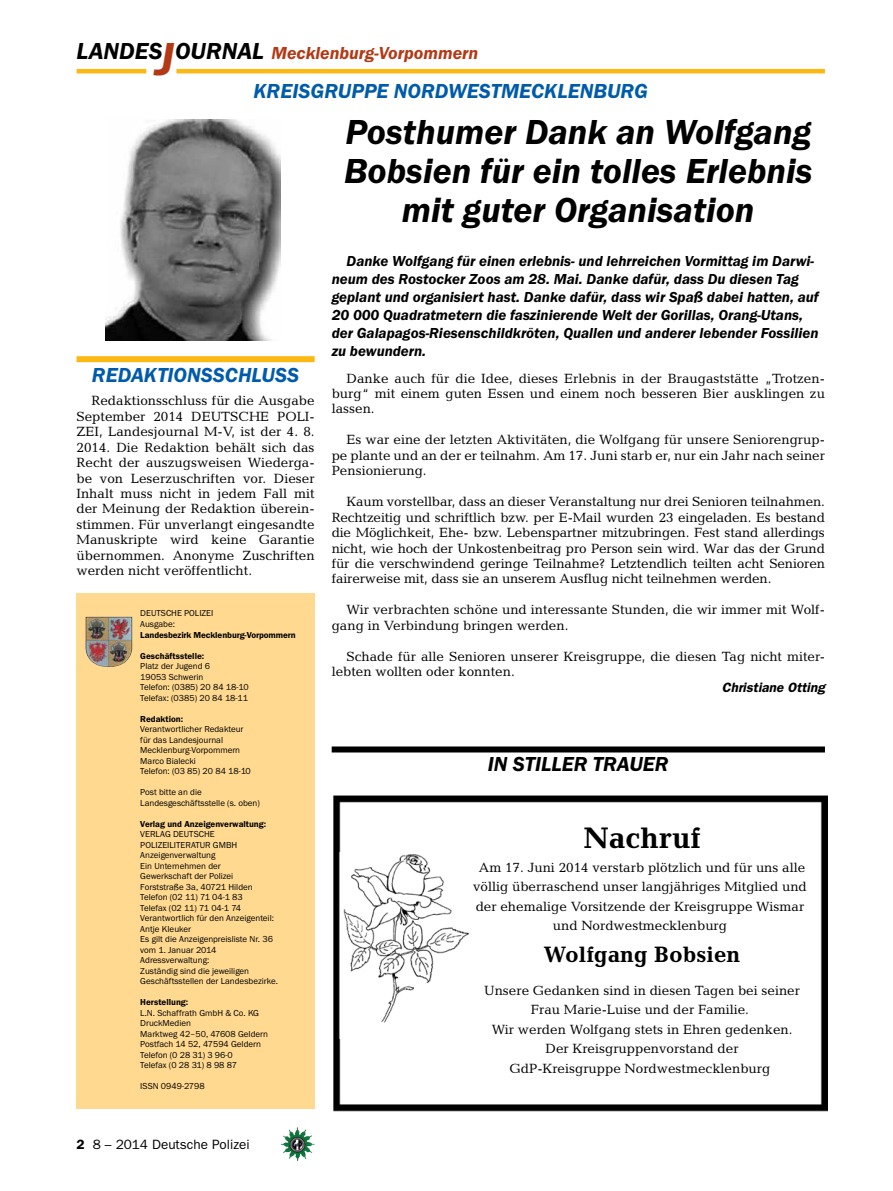
<style>
.page{position:relative;width:893px;height:1191px;background:#fff}
.page>*{position:absolute;margin:0;border:0;box-sizing:border-box;transform-origin:0 0}
.t1{font:italic 600 36px/39px "Franklin Gothic Itc T";color:#000;text-align:center}
.t2{font:700 30px "Candida";color:#000}
.t3{font:700 22.5px "Candida";color:#000}
.t4{font:italic 600 21px "Franklin Gothic Itc T";color:#005baa}
.t5{font:italic 600 21px "Franklin Gothic Itc T";color:#000}
.t6{font:italic 600 18px "Franklin Gothic Itc T";color:#b33916}
.t7{font:italic 600 15px/18px "Franklin Gothic Itc T";color:#000}
.t8{font:13.5px/15.5px "Candida";color:#000;text-align:justify}
.t9{font:13.5px "Franklin Gothic";color:#000}
.t10{font:italic 600 13.5px "Franklin Gothic";color:#000}
.t11{font:9px/10.5px "Franklin Gothic Itc T";color:#000}
.t12{font:600 9px "Franklin Gothic Itc T";color:#000}
.s1{font-size:24px;color:#000}
.s2{font-size:48px}
.s3{font-weight:600}
</style>
<div class="page">
<hr style="left:77px;top:69px;width:69px;height:4px;background:#fdb913">
<hr style="left:176px;top:69px;width:649px;height:4px;background:#fdb913">
<img style="left:281px;top:1128px;width:16px;height:24px">
<div style="left:77px;top:593px;width:238px;height:516px;background:#ffd990"></div>
<img style="left:85px;top:617px;width:48px;height:50px">
<div style="left:77px;top:356px;width:238px;height:6px;background:#fdb913"></div>
<img style="left:106px;top:120px;width:175px;height:220px">
<div style="left:332px;top:746px;width:493px;height:6px;background:#000"></div>
<img style="left:333px;top:795px;width:494px;height:317px">
<div style="left:471px;top:805px;width:338px;height:41px;background:#fff"></div>
<div style="left:471px;top:827px;width:338px;height:271px;background:#fff"></div>
<h3 class="t6" style="left:77px;top:42px;width:403px"><span class="s1">LANDES</span><span class="s2">J</span><span class="s1">OURNAL</span> Mecklenburg-Vorpommern</h3>
<h3 class="t4" style="left:254px;top:79px;width:396px">KREISGRUPPE NORDWESTMECKLENBURG</h3>
<h3 class="t4" style="left:92px;top:363px;width:15px">redak</h3>
<h3 class="t4" style="left:157px;top:363px;width:23px">tionssc</h3>
<h3 class="t4" style="left:238px;top:363px;width:27px">hluss</h3>
<p class="t8" style="left:77px;top:393px;width:240px;text-indent:15px">Redaktionsschluss für die Ausgabe September 2014 DEUTSCHE POLI-ZEI, Landesjournal M-V, ist der 4. 8.<br>2014. Die Redaktion behält sich das Recht der auszugsweisen Wiederga&shy;be von Leserzuschriften vor. Dieser Inhalt muss nicht in jedem Fall mit der Meinung der Redaktion überein&shy;stimmen. Für unverlangt eingesandte Manuskripte wird keine Garantie übernommen. Anonyme Zuschriften werden nicht veröffentlicht.</p>
<p class="t11" style="left:140px;top:608px;width:75px">DEUTSCHE POLIZEI<br>Ausgabe:</p>
<p class="t12" style="left:140px;top:629px;width:157px">Landesbezirk Mecklenburg-Vorpommern</p>
<p class="t12" style="left:140px;top:650px;width:65px">Geschäftsstelle:</p>
<p class="t11" style="left:140px;top:660px;width:110px">Platz der Jugend 6<br>19053 Schwerin<br>Telefon: (0385) 20 84 18-10<br>Telefax: (0385) 20 84 18-11</p>
<p class="t12" style="left:140px;top:713px;width:44px">Redaktion:</p>
<p class="t11" style="left:140px;top:723px;width:112px">Verantwortlicher Redakteur für das Landesjournal<br>Mecklenburg-Vorpommern<br>Marco Bialecki<br>Telefon: (03 85) 20 84 18-10</p>
<p class="t11" style="left:140px;top:786px;width:121px">Post bitte an die<br>Landesgeschäftsstelle (s. oben)</p>
<p class="t12" style="left:140px;top:818px;width:127px">Verlag und Anzeigenverwaltung:</p>
<p class="t11" style="left:140px;top:828px;width:139px">VERLAG DEUTSCHE<br>POLIZEILITERATUR GMBH<br>Anzeigenverwaltung<br>Ein Unternehmen der<br>Gewerkschaft der Polizei<br>Forststraße 3a, 40721 Hilden<br>Telefon (02 11) 71 04-1 83<br>Telefax (02 11) 71 04-1 74<br>Verantwortlich für den Anzeigenteil:<br>Antje Kleuker<br>Es gilt die Anzeigenpreisliste Nr. 36 vom 1. Januar 2014<br>Adressverwaltung:<br>Zuständig sind die jeweiligen<br>Geschäftsstellen der Landesbezirke.</p>
<p class="t12" style="left:140px;top:997px;width:50px">Herstellung:</p>
<p class="t11" style="left:140px;top:1007px;width:129px">L.N. Schaffrath GmbH &amp; Co. KG<br>DruckMedien<br>Marktweg 42–50, 47608 Geldern<br>Postfach 14 52, 47594 Geldern<br>Telefon (0 28 31) 3 96-0<br>Telefax (0 28 31) 8 98 87</p>
<p class="t11" style="left:140px;top:1080px;width:66px">ISSN 0949-2798</p>
<h1 class="t1" style="left:344px;top:112px;width:470px">Posthumer Dank an Wolfgang<br>Bobsien für ein tolles Erlebnis mit guter Organisation</h1>
<p class="t7" style="left:332px;top:252px;width:489px;text-indent:15px">Danke Wolfgang für einen erlebnis- und lehrreichen Vormittag im Darwi&shy;neum des Rostocker Zoos am 28. Mai. Danke dafür, dass Du diesen Tag geplant und organisiert hast. Danke dafür, dass wir Spaß dabei hatten, auf 20 000 Quadratmetern die faszinierende Welt der Gorillas, Orang-Utans, der Galapagos-Riesenschildkröten, Quallen und anderer lebender Fossilien zu bewundern.</p>
<p class="t8" style="left:332px;top:370px;width:495px;text-indent:15px">Danke auch für die Idee, dieses Erlebnis in der Braugaststätte „Trotzen&shy;burg“ mit einem guten Essen und einem noch besseren Bier ausklingen zu lassen.</p>
<p class="t8" style="left:332px;top:432px;width:495px;text-indent:15px">Es war eine der letzten Aktivitäten, die Wolfgang für unsere Seniorengrup&shy;pe plante und an der er teilnahm. Am 17. Juni starb er, nur ein Jahr nach seiner Pensionierung.</p>
<p class="t8" style="left:332px;top:494px;width:495px;text-indent:15px">Kaum vorstellbar, dass an dieser Veranstaltung nur drei Senioren teilnahmen.<br>Rechtzeitig und schriftlich bzw. per E-Mail wurden 23 eingeladen. Es bestand die Möglichkeit, Ehe- bzw. Lebenspartner mitzubringen. Fest stand allerdings nicht, wie hoch der Unkostenbeitrag pro Person sein wird. War das der Grund für die verschwindend geringe Teilnahme? Letztendlich teilten acht Senioren fairerweise mit, dass sie an unserem Ausflug nicht teilnehmen werden.</p>
<p class="t8" style="left:332px;top:602px;width:495px;text-indent:15px">Wir verbrachten schöne und interessante Stunden, die wir immer mit Wolf&shy;gang in Verbindung bringen werden.</p>
<p class="t8" style="left:332px;top:648px;width:495px;text-indent:15px">Schade für alle Senioren unserer Kreisgruppe, die diesen Tag nicht miter&shy;lebten wollten oder konnten.</p>
<p class="t10" style="left:722px;top:679px;width:105px">Christiane Otting</p>
<h3 class="t5" style="left:488px;top:751px;width:59px">in stiller</h3>
<h3 class="t5" style="left:593px;top:751px;width:25px">trauer</h3>
<h2 class="t2" style="left:584px;top:820px;width:118px">Nachruf</h2>
<p class="t8" style="left:473px;top:857px;width:335px;line-height:19.5px;text-align:center">Am 17. Juni 2014 verstarb plötzlich und für uns alle völlig überraschend unser langjähriges Mitglied und der ehemalige Vorsitzende der Kreisgruppe Wismar und Nordwestmecklenburg</p>
<h3 class="t3" style="left:544px;top:941px;width:198px">Wolfgang Bobsien</h3>
<p class="t8" style="left:484px;top:980px;width:317px;line-height:19.5px;text-align:center">Unsere Gedanken sind in diesen Tagen bei seiner Frau Marie-Luise und der Familie.<br>Wir werden Wolfgang stets in Ehren gedenken.<br>Der Kreisgruppenvorstand der<br>GdP-Kreisgruppe Nordwestmecklenburg</p>
<p class="t9" style="left:77px;top:1136px;width:175px"><span class="s3">2</span> 8 – 2014 Deutsche Polizei</p>
</div>
